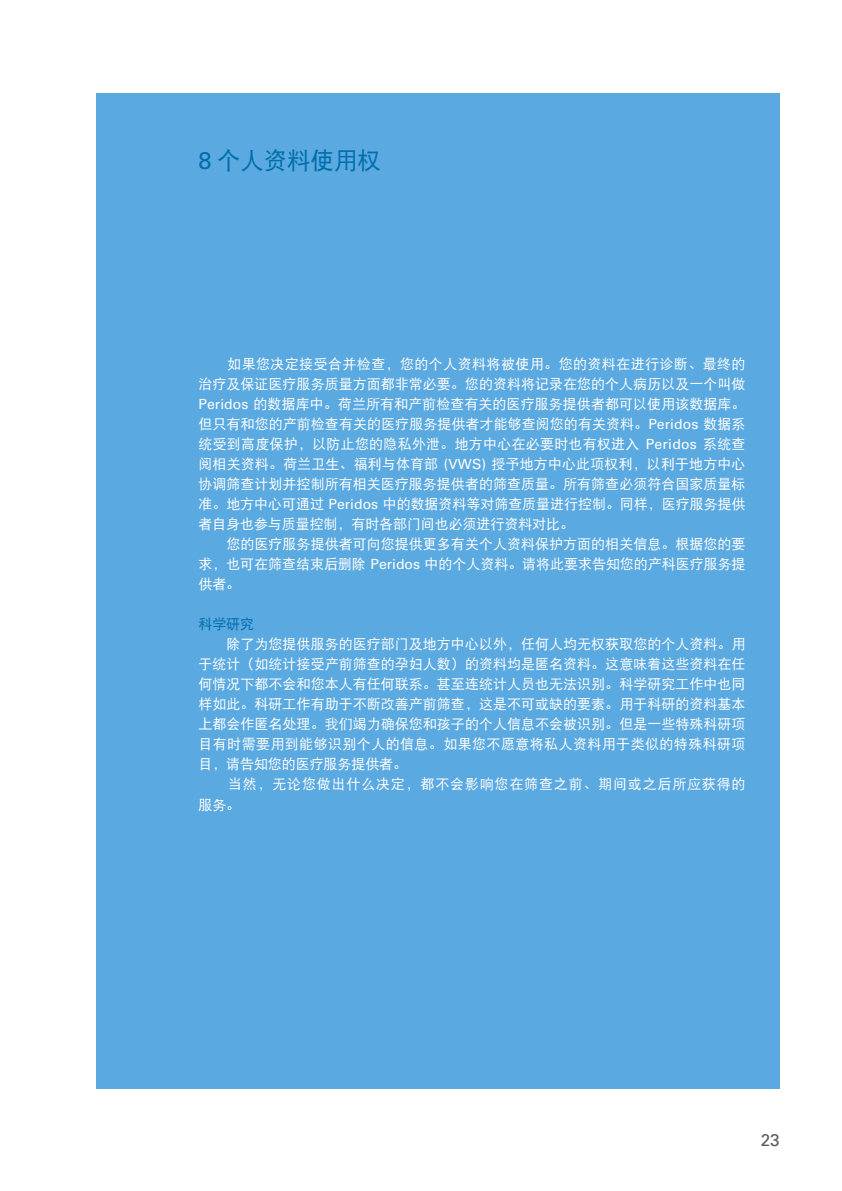
<style>
.page{position:relative;width:842px;height:1191px;background:#fff}
.page>*{position:absolute;margin:0;border:0;box-sizing:border-box;transform-origin:0 0}
.t1{font:24px "DFP Hei W5 G Bpc EUC H";letter-spacing:-.005em;color:#006dab}
.t2{font:17px "Univers LT Std";color:#575756}
.t3{font:14px/20px "DFP Hei W5 G Bpc EUC H";letter-spacing:-.005em;color:#fff;text-align:justify}
.t4{font:14px/20px "DFP Hei W5 G Bpc EUC H";letter-spacing:.06em;color:#fff}
.t5{font:14px "DFP Hei W5 G Bpc EUC H";color:#006dab}
.s1{font-family:"Univers LT Std"}
</style>
<div class="page">
<div style="left:96px;top:94px;width:684px;height:995px;background:#5aa9e1"></div>
<h1 class="t1" style="left:198px;top:151px;width:184px"><span class="s1">8</span> 个人资料使用权</h1>
<p class="t3" style="left:198px;top:356px;width:549px;text-indent:29px">如果您决定接受合并检查，您的个人资料将被使用。您的资料在进行诊断、最终的治疗及保证医疗服务质量方面都非常必要。您的资料将记录在您的个人病历以及一个叫做<span class="s1">Peridos</span> 的数据库中。荷兰所有和产前检查有关的医疗服务提供者都可以使用该数据库。但只有和您的产前检查有关的医疗服务提供者才能够查阅您的有关资料。<span class="s1">Peridos</span> 数据系统受到高度保护，以防止您的隐私外泄。地方中心在必要时也有权进入 <span class="s1">Peridos</span> 系统查阅相关资料。荷兰卫生、福利与体育部 <span class="s1">(VWS)</span> 授予地方中心此项权利，以利于地方中心协调筛查计划并控制所有相关医疗服务提供者的筛查质量。所有筛查必须符合国家质量标准。地方中心可通过 <span class="s1">Peridos</span> 中的数据资料等对筛查质量进行控制。同样，医疗服务提供者自身也参与质量控制，有时各部门间也必须进行资料对比。</p>
<p class="t3" style="left:198px;top:536px;width:549px;text-indent:28px">您的医疗服务提供者可向您提供更多有关个人资料保护方面的相关信息。根据您的要求，也可在筛查结束后删除 <span class="s1">Peridos</span> 中的个人资料。请将此要求告知您的产科医疗服务提供者。</p>
<p class="t5" style="left:198px;top:619px;width:57px">科学研究</p>
<p class="t3" style="left:198px;top:636px;width:549px;text-indent:28px">除了为您提供服务的医疗部门及地方中心以外，任何人均无权获取您的个人资料。用于统计（如统计接受产前筛查的孕妇人数）的资料均是匿名资料。这意味着这些资料在任何情况下都不会和您本人有任何联系。甚至连统计人员也无法识别。科学研究工作中也同样如此。科研工作有助于不断改善产前筛查，这是不可或缺的要素。用于科研的资料基本上都会作匿名处理。我们竭力确保您和孩子的个人信息不会被识别。但是一些特殊科研项目有时需要用到能够识别个人的信息。如果您不愿意将私人资料用于类似的特殊科研项目，请告知您的医疗服务提供者。</p>
<p class="t4" style="left:198px;top:776px;width:549px;text-indent:30px">当然，无论您做出什么决定，都不会影响您在筛查之前、期间或之后所应获得的服务。</p>
<p class="t2" style="left:761px;top:1131px;width:20px">23</p>
</div>
